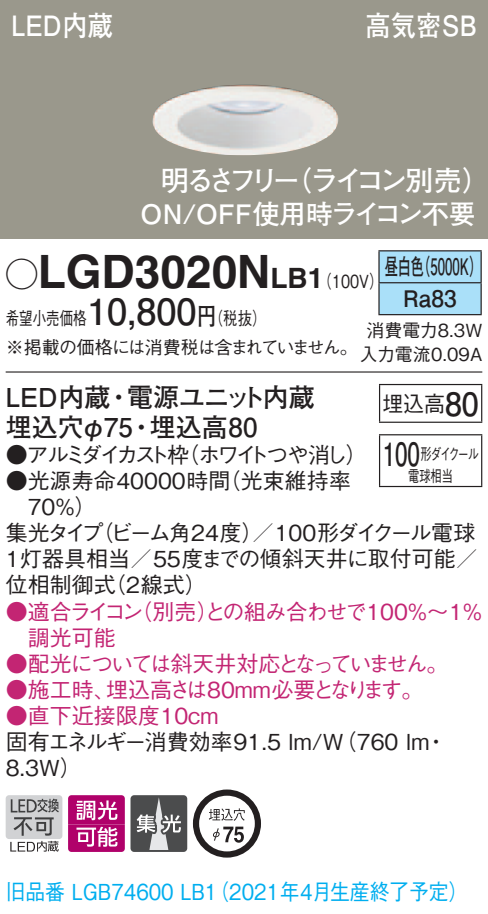
<style>
.page{position:relative;width:488px;height:914px;background:#fff}
.page>*{position:absolute;margin:0;border:0;box-sizing:border-box;transform-origin:0 0}
.t1{font:700 46px "Helvetica LT Std";color:#231f20}
.t2{font:700 36px "Futo Go B101 Pro";color:#231f20}
.t3{font:700 32px "Futo Go B101 Pro";color:#231f20;scale:.7 1}
.t4{font:700 32px "Futo Go B101 Pro";color:#231f20;scale:.95 1}
.t5{font:700 28px "Futo Go B101 Pro";letter-spacing:-.035em;color:#fff}
.t6{font:700 28px "Futo Go B101 Pro";letter-spacing:-.035em;color:#fff;scale:.9 1}
.t7{font:700 28px "Helvetica LT Std";color:#231f20}
.t8{font:700 26.8px "Futo Go B101 Pro";letter-spacing:-.005em;color:#fff}
.t9{font:700 26px "Futo Go B101 Pro";color:#231f20}
.t10{font:700 26px "Futo Go B101 Pro";letter-spacing:-.05em;color:#231f20}
.t11{font:700 22.8px/32px "Futo Go B101 Pro";color:#231f20;scale:.58 1}
.t12{font:500 22px/26px "Gothic BBB Pro";color:#231f20}
.t13{font:500 22px/26px "Gothic BBB Pro";letter-spacing:-.095em;color:#c32573}
.t14{font:500 22px/26px "Gothic BBB Pro";letter-spacing:-.035em;color:#c32573;text-align:center}
.t15{font:500 22px "Gothic BBB Pro";color:#00aeef;scale:.9 1}
.t16{font:500 22px "Gothic BBB Pro";letter-spacing:-.065em;color:#231f20}
.t17{font:500 22px "Gothic BBB Pro";color:#c32573}
.t18{font:500 22px "Gothic BBB Pro";letter-spacing:-.15em;color:#231f20}
.t19{font:500 22px "Gothic BBB Pro";letter-spacing:-.18em;color:#231f20}
.t20{font:500 22px "Gothic BBB Pro";letter-spacing:-.04em;color:#231f20}
.t21{font:500 22px "Gothic BBB Pro";color:#231f20;scale:.95 1}
.t22{font:500 18px/28px "Gothic BBB Pro";letter-spacing:-.04em;color:#231f20;scale:.75 1}
.t23{font:500 18px/24px "Gothic BBB Pro";color:#231f20;text-align:center}
.t24{font:500 18px "Gothic BBB Pro";color:#231f20;scale:.8 1}
.t25{font:500 16px "Gothic BBB Pro";letter-spacing:-.11em;color:#231f20;scale:.7 1}
.s1{font-family:"Ford Classification 1";font-weight:400;font-size:32px}
.s2{font-family:"Futo Go B101 Pro";font-weight:700;font-size:24px}
.s3{font-size:46px}
.s4{font-family:"Helvetica LT Std";font-weight:700;font-size:28px}
</style>
<div class="page">
<div style="left:0;top:0;width:488px;height:238px;background:#9a988c"></div>
<img style="left:152px;top:85px;width:186px;height:70px">
<div style="left:6px;top:794px;width:56px;height:44px;background:#d1d2d4;border-radius:3px"></div>
<svg style="left:10px;top:798px;width:49px;height:53px"></svg>
<svg style="left:68px;top:795px;width:57px;height:56px;background:#c33e8e"></svg>
<svg style="left:133px;top:797px;width:51px;height:51px;background:#777879"></svg>
<div style="left:130px;top:794px;width:57px;height:57px;border:2px solid #4b4c4d;border-radius:3px"></div>
<svg style="left:193px;top:789px;width:68px;height:68px"></svg>
<hr style="left:6px;top:371px;width:476px;height:1px;background:#231f20">
<div style="left:379px;top:251px;width:101px;height:63px;background:#aae0f9"></div>
<hr style="left:378px;top:250px;width:103px;height:1px;background:#231f20">
<hr style="left:378px;top:251px;width:1px;height:31px;background:#231f20">
<hr style="left:480px;top:251px;width:1px;height:31px;background:#231f20">
<hr style="left:378px;top:282px;width:103px;height:1px;background:#231f20">
<hr style="left:378px;top:283px;width:1px;height:31px;background:#231f20">
<hr style="left:480px;top:283px;width:1px;height:31px;background:#231f20">
<hr style="left:378px;top:314px;width:103px;height:1px;background:#231f20">
<hr style="left:379px;top:385px;width:1px;height:36px;background:#231f20">
<hr style="left:379px;top:383px;width:103px;height:2px;background:#231f20">
<hr style="left:481px;top:385px;width:1px;height:36px;background:#231f20">
<hr style="left:379px;top:421px;width:103px;height:2px;background:#231f20">
<hr style="left:379px;top:435px;width:1px;height:50px;background:#231f20">
<hr style="left:379px;top:434px;width:103px;height:1px;background:#231f20">
<hr style="left:481px;top:435px;width:1px;height:50px;background:#231f20">
<hr style="left:379px;top:485px;width:103px;height:2px;background:#231f20">
<p class="t6" style="left:11px;top:3px;width:114px">LED内蔵</p>
<p class="t6" style="left:365px;top:3px;width:125px">高気密SB</p>
<p class="t5" style="left:284px;top:158px;width:208px">（ライコン別売(</p>
<p class="t5" style="left:161px;top:158px;width:141px">明るさフリー</p>
<p class="t8" style="left:140px;top:192px;width:336px">ON/OFF使用時ライコン不要</p>
<h1 class="t1" style="left:6px;top:243px;width:233px"><span class="s1">A</span>LGD3020</h1>
<p class="t24" style="left:197px;top:304px;width:88px">（<span class="s2">円</span>税抜(</p>
<p class="t7" style="left:237px;top:261px;width:72px"><span class="s3">N</span>LB</p>
<p class="t11" style="left:417px;top:248px;width:115px">（5000 (K</p>
<p class="t11" style="left:403px;top:248px;width:94px;text-indent:-19px">昼白色<br>Ra83</p>
<p class="t24" style="left:308px;top:266px;width:96px">（<span class="s4">1</span> 100 (V</p>
<h2 class="t2" style="left:87px;top:283px;width:111px">10,800</h2>
<p class="t22" style="left:6px;top:302px;width:471px">希望小売価格<br>※掲載の価格には消費税は含まれていません。</p>
<p class="t10" style="left:127px;top:376px;width:189px">電源ユニット内蔵</p>
<p class="t23" style="left:359px;top:315px;width:124px">消費電力8.3W入力電流0.09A</p>
<p class="t9" style="left:6px;top:376px;width:106px">LED内蔵</p>
<h3 class="t4" style="left:445px;top:377px;width:37px">80</h3>
<p class="t21" style="left:382px;top:385px;width:67px">埋込高</p>
<p class="t25" style="left:420px;top:440px;width:85px">形ダイクール</p>
<p class="t9" style="left:106px;top:376px;width:27px">・</p>
<p class="t9" style="left:150px;top:406px;width:109px">埋込高80</p>
<p class="t9" style="left:6px;top:406px;width:129px">埋込穴φ75</p>
<p class="t9" style="left:128px;top:406px;width:27px">・</p>
<h3 class="t3" style="left:382px;top:428px;width:55px">100</h3>
<p class="t25" style="left:408px;top:462px;width:66px">電球相当</p>
<p class="t18" style="left:177px;top:437px;width:191px">（ホワイトつや消し(</p>
<p class="t19" style="left:6px;top:437px;width:185px">●アルミダイカスト枠</p>
<p class="t12" style="left:219px;top:465px;width:133px">（光束維持率</p>
<p class="t12" style="left:28px;top:465px;width:204px;text-indent:-22px">●光源寿命40000時間<br>70％(</p>
<p class="t20" style="left:92px;top:515px;width:173px">（ビーム角24度）</p>
<p class="t12" style="left:6px;top:517px;width:99px">集光タイプ</p>
<p class="t12" style="left:6px;top:543px;width:473px">1灯器具相当／55度までの傾斜天井に取付可能／</p>
<p class="t12" style="left:104px;top:569px;width:104px">（2線式(</p>
<p class="t16" style="left:252px;top:515px;width:225px">／100形ダイクール電球</p>
<p class="t12" style="left:6px;top:569px;width:111px">位相制御式</p>
<p class="t14" style="left:130px;top:595px;width:354px">（別売との組み合わせで100％~1％</p>
<p class="t14" style="left:196px;top:595px;width:23px">）</p>
<p class="t14" style="left:6px;top:595px;width:139px">●適合ライコン調光可能</p>
<p class="t13" style="left:106px;top:647px;width:344px;text-indent:-100px">●配光については斜天井対応となっていません。埋込高さは80mm必要となります。</p>
<p class="t14" style="left:6px;top:673px;width:112px">●施工時、</p>
<p class="t17" style="left:6px;top:697px;width:214px">●直下近接限度10cm</p>
<p class="t12" style="left:6px;top:725px;width:425px">固有エネルギー消費効率91.5 lm （W/ 760 lm<br>8.3W(</p>
<p class="t12" style="left:425px;top:725px;width:23px">・</p>
<p class="t15" style="left:6px;top:873px;width:515px">旧品番 LGB74600 LB （1 2021年4月生産終了予定(</p>
</div>
